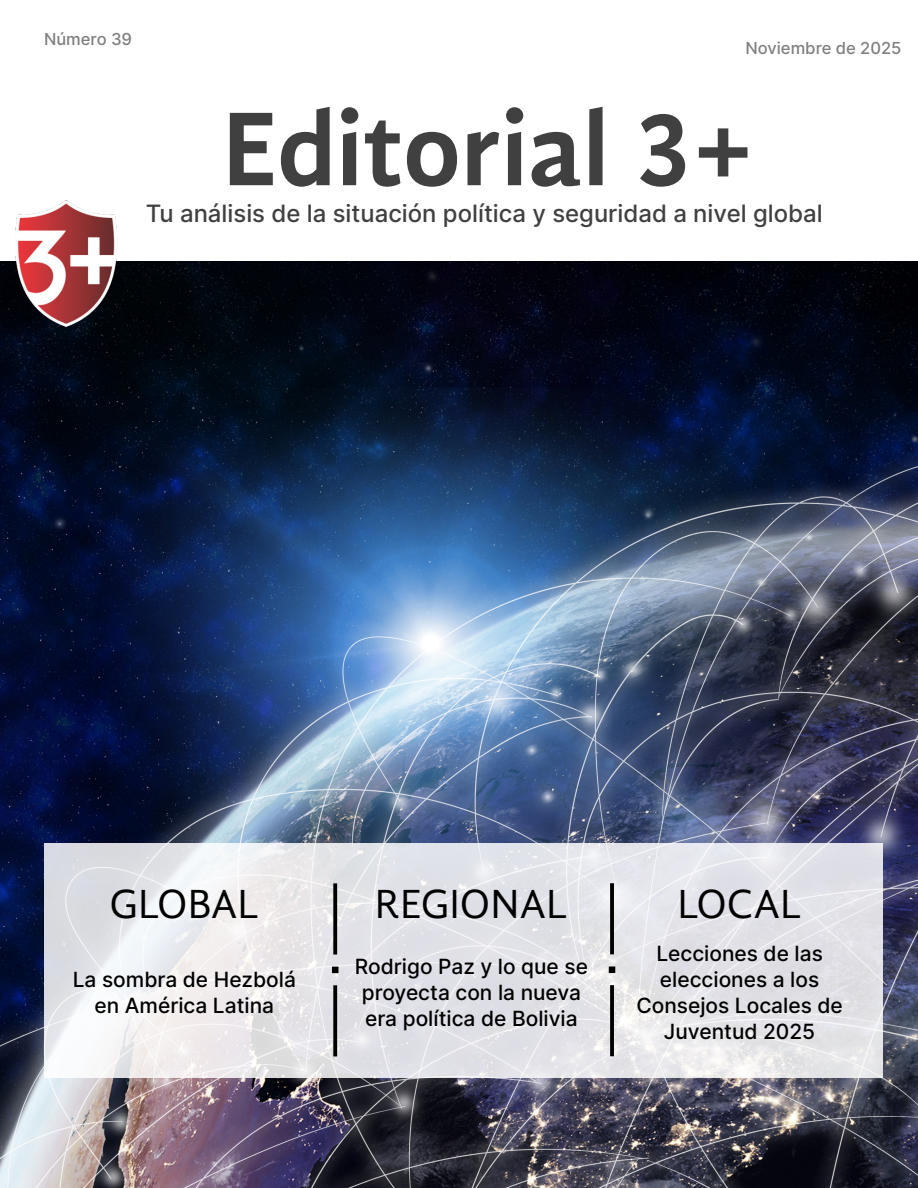
<style>
.page{position:relative;width:918px;height:1188px;background:#fff}
.page>*{position:absolute;margin:0;border:0;box-sizing:border-box;transform-origin:0 0}
.t1{font:700 108px "Gandhi Sans";color:#404040}
.t2{font:42px "Gandhi Sans";color:#000}
.t3{font:500 24px "Inter";color:#404040}
.t4{font:500 21px/26.1px "Inter";color:#000;text-align:center}
.t5{font:500 16.5px "Inter";color:#7f7f7f}
</style>
<div class="page">
<img style="left:0;top:261px;width:918px;height:927px">
<svg style="left:44px;top:843px;width:839px;height:234px;fill:#e3e3e9"></svg>
<img style="left:16px;top:201px;width:111px;height:126px">
<svg style="left:332px;top:967px;width:6px;height:6px"></svg>
<svg style="left:333px;top:985px;width:4px;height:71px"></svg>
<svg style="left:333px;top:883px;width:4px;height:72px"></svg>
<div style="left:609px;top:966px;width:6px;height:7px;border:4px solid #000"></div>
<svg style="left:610px;top:985px;width:4px;height:71px"></svg>
<svg style="left:610px;top:883px;width:4px;height:71px"></svg>
<p class="t5" style="left:44px;top:27px;width:89px">Número 39</p>
<p class="t5" style="left:745px;top:36px;width:158px">Noviembre de 2025</p>
<h1 class="t1" style="left:222px;top:87px;width:532px">Editorial 3+</h1>
<p class="t3" style="left:146px;top:195px;width:679px">Tu análisis de la situación política y seguridad a nivel global</p>
<h2 class="t2" style="left:110px;top:880px;width:151px">GLOBAL</h2>
<p class="t4" style="left:73px;top:966px;width:225px">La sombra de Hezbolá en América Latina</p>
<h2 class="t2" style="left:375px;top:880px;width:194px">REGIONAL</h2>
<h2 class="t2" style="left:677px;top:880px;width:126px">LOCAL</h2>
<p class="t4" style="left:355px;top:953px;width:235px">Rodrigo Paz y lo que se proyecta con la nueva era política de Bolivia</p>
<p class="t4" style="left:636px;top:940px;width:208px">Lecciones de las elecciones a los<br>Consejos Locales de<br>Juventud 2025</p>
</div>
